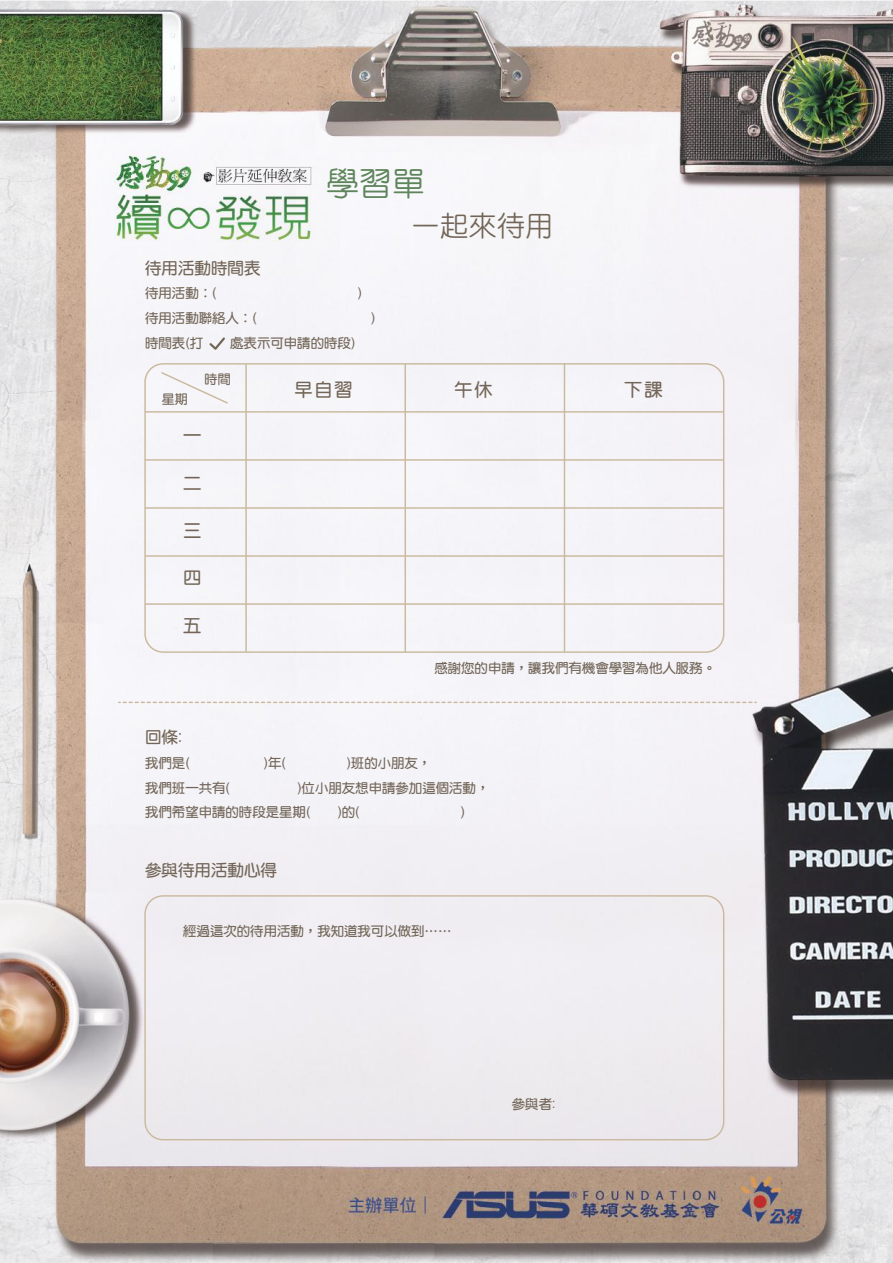
<style>
.page{position:relative;width:893px;height:1263px;background:#fff}
.page>*{position:absolute;margin:0;border:0;box-sizing:border-box;transform-origin:0 0}
.t1{font:33px "Ht Wang Medium Round";color:#5e855b}
.t2{font:28.5px "Ht Wang Medium Round";color:#736658}
.t3{font:18.15px "Ht Wang Bold Round";letter-spacing:.1em;color:#736658}
.t4{font:16.5px "Ht Wang Bold Round";color:#736658}
.t5{font:13.35px/24.8px "Ht Wang Bold Round";color:#736658}
.t6{font:13.05px "Ht Wang Bold Round";color:#736658}
</style>
<div class="page">
<img style="left:0;top:0;width:893px;height:1263px">
<svg style="left:207px;top:335px;width:20px;height:17px"></svg>
<hr style="left:145px;top:603px;width:579px;height:2px;background:#cab99e">
<hr style="left:145px;top:555px;width:579px;height:2px;background:#cab99e">
<hr style="left:145px;top:507px;width:579px;height:2px;background:#cab99e">
<hr style="left:145px;top:459px;width:579px;height:2px;background:#cab99e">
<hr style="left:145px;top:411px;width:579px;height:2px;background:#cab99e">
<hr style="left:564px;top:364px;width:1px;height:288px;background:#cab99e">
<hr style="left:405px;top:364px;width:1px;height:288px;background:#cab99e">
<hr style="left:245px;top:364px;width:2px;height:288px;background:#cab99e">
<svg style="left:160px;top:371px;width:69px;height:34px"></svg>
<svg style="left:119px;top:702px;width:637px;height:1px"></svg>
<div style="left:144px;top:895px;width:580px;height:245px;border:1px solid #cab99e;border-radius:18px"></div>
<h1 class="t1" style="left:326px;top:166px;width:100px">學習單</h1>
<p class="t4" style="left:145px;top:259px;width:117px">待用活動時間表</p>
<p class="t5" style="left:145px;top:281px;width:73px">待用活動：(</p>
<p class="t5" style="left:357px;top:281px;width:6px">)</p>
<p class="t5" style="left:145px;top:306px;width:113px">待用活動聯絡人：(</p>
<p class="t5" style="left:371px;top:306px;width:6px">)</p>
<p class="t5" style="left:145px;top:330px;width:60px">時間表(打</p>
<p class="t5" style="left:230px;top:330px;width:127px">處表示可申請的時段)</p>
<h2 class="t2" style="left:411px;top:211px;width:144px">一起來待用</h2>
<p class="t6" style="left:162px;top:392px;width:28px">星期</p>
<p class="t6" style="left:205px;top:372px;width:28px">時間</p>
<h3 class="t3" style="left:183px;top:426px;width:20px">一</h3>
<h3 class="t3" style="left:183px;top:474px;width:20px">二</h3>
<h3 class="t3" style="left:183px;top:521px;width:20px">三</h3>
<h3 class="t3" style="left:183px;top:569px;width:20px">四</h3>
<h3 class="t3" style="left:183px;top:616px;width:20px">五</h3>
<h3 class="t3" style="left:295px;top:380px;width:60px">早自習</h3>
<h3 class="t3" style="left:454px;top:380px;width:40px">午休</h3>
<h3 class="t3" style="left:624px;top:380px;width:40px">下課</h3>
<p class="t5" style="left:434px;top:655px;width:283px">感謝您的申請，讓我們有機會學習為他人服務。</p>
<p class="t4" style="left:145px;top:729px;width:38px">回條:</p>
<p class="t5" style="left:145px;top:750px;width:46px">我們是(</p>
<p class="t5" style="left:264px;top:750px;width:24px">)年(</p>
<p class="t5" style="left:346px;top:750px;width:86px">)班的小朋友，</p>
<p class="t5" style="left:145px;top:775px;width:86px">我們班一共有(</p>
<p class="t5" style="left:145px;top:775px;width:346px;text-indent:152px">)位小朋友想申請參加這個活動，我們希望申請的時段是星期(</p>
<p class="t5" style="left:337px;top:800px;width:24px">)的(</p>
<p class="t5" style="left:460px;top:800px;width:6px">)</p>
<p class="t4" style="left:145px;top:862px;width:134px">參與待用活動心得</p>
<p class="t5" style="left:183px;top:918px;width:270px">經過這次的待用活動，我知道我可以做到……</p>
<p class="t5" style="left:512px;top:1091px;width:45px">參與者:</p>
</div>
